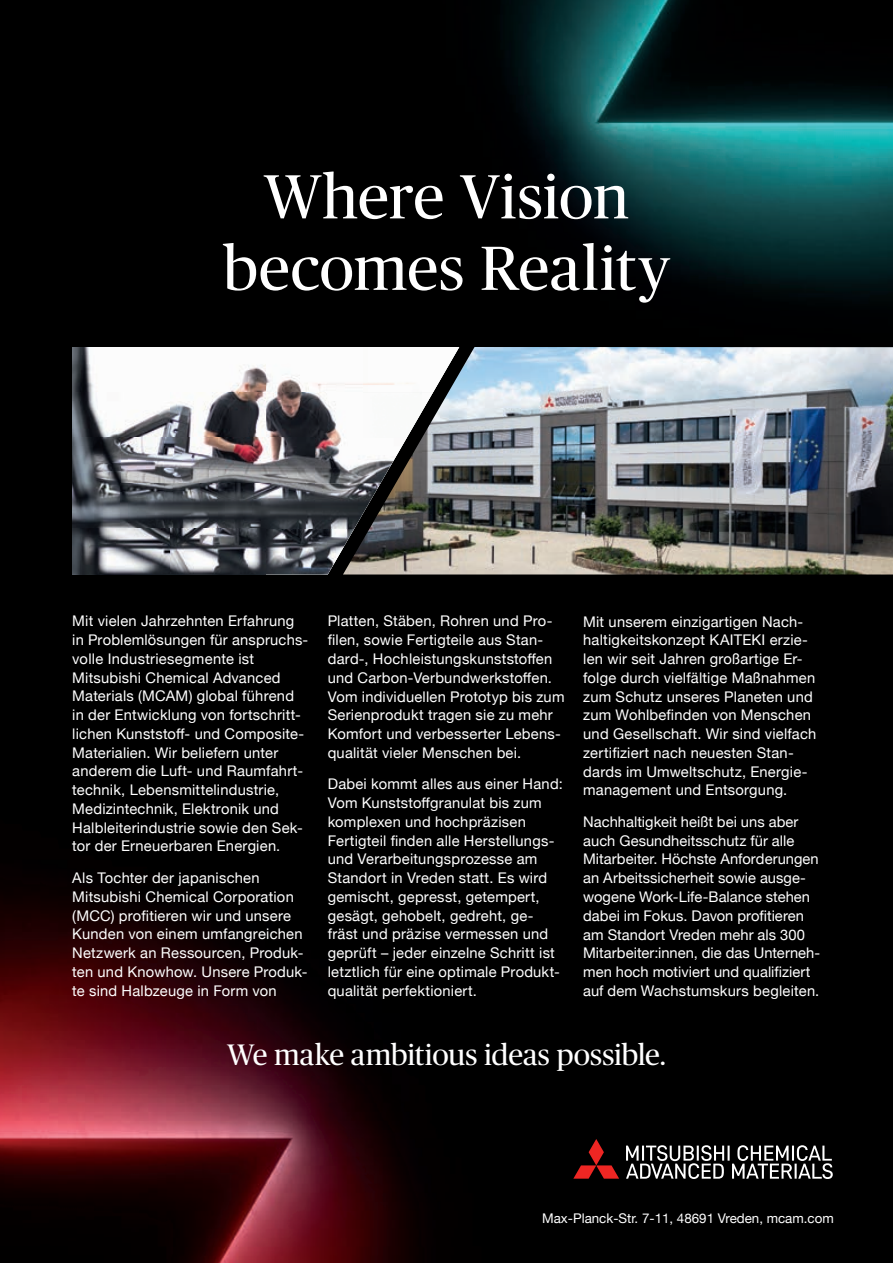
<style>
.page{position:relative;width:893px;height:1263px;background:#fff}
.page>*{position:absolute;margin:0;border:0;box-sizing:border-box;transform-origin:0 0}
.t1{font:62.1px/71.4px "Publico";color:#fff;text-align:center}
.t2{font:29.55px "Publico";letter-spacing:-.01em;color:#fff}
.t3{font:14.7px/18.8px "Helvetica Neue";letter-spacing:.015em;color:#fff}
.t4{font:13.35px "Helvetica Neue";color:#fff}
</style>
<div class="page">
<img style="left:0;top:0;width:893px;height:1263px">
<img style="left:72px;top:347px;width:271px;height:45px">
<img style="left:72px;top:392px;width:271px;height:46px">
<img style="left:121px;top:438px;width:222px;height:45px">
<img style="left:72px;top:438px;width:49px;height:91px">
<img style="left:120px;top:483px;width:223px;height:46px">
<img style="left:72px;top:529px;width:271px;height:45px">
<svg style="left:573px;top:1139px;width:46px;height:40px;background:#4e0c0b"></svg>
<svg style="left:626px;top:1145px;width:207px;height:34px"></svg>
<img style="left:343px;top:347px;width:550px;height:227px">
<h1 class="t1" style="left:223px;top:161px;width:448px">Where Vision becomes Reality</h1>
<p class="t3" style="left:72px;top:613px;width:238px">Mit vielen Jahrzehnten Erfahrung in Problemlösungen für anspruchs&shy;volle Industriesegmente ist Mitsubishi Chemical Advanced Materials (MCAM) global führend in der Entwicklung von fortschritt&shy;lichen Kunststoff- und Composite-Materialien. Wir beliefern unter anderem die Luft- und Raumfahrt&shy;technik, Lebensmittelindustrie, Medizintechnik, Elektronik und Halbleiterindustrie sowie den Sek&shy;tor der Erneuerbaren Energien.</p>
<p class="t3" style="left:72px;top:869px;width:237px">Als Tochter der japanischen<br>Mitsubishi Chemical Corporation (MCC) profitieren wir und unsere<br>Kunden von einem umfangreichen<br>Netzwerk an Ressourcen, Produk&shy;ten und Knowhow. Unsere Produk&shy;te sind Halbzeuge in Form von</p>
<p class="t3" style="left:328px;top:613px;width:238px">Platten, Stäben, Rohren und Pro&shy;filen, sowie Fertigteile aus Stan&shy;dard-, Hochleistungskunststoffen und Carbon-Verbundwerkstoffen.<br>Vom individuellen Prototyp bis zum Serienprodukt tragen sie zu mehr Komfort und verbesserter Lebens&shy;qualität vieler Menschen bei.</p>
<p class="t3" style="left:328px;top:775px;width:237px">Dabei kommt alles aus einer Hand:<br>Vom Kunststoffgranulat bis zum komplexen und hochpräzisen<br>Fertigteil finden alle Herstellungs&shy;und Verarbeitungsprozesse am<br>Standort in Vreden statt. Es wird gemischt, gepresst, getempert, gesägt, gehobelt, gedreht, ge&shy;fräst und präzise vermessen und geprüft – jeder einzelne Schritt ist letztlich für eine optimale Produkt&shy;qualität perfektioniert.</p>
<p class="t3" style="left:583px;top:613px;width:235px">Mit unserem einzigartigen Nach&shy;haltigkeitskonzept KAITEKI erzie&shy;len wir seit Jahren großartige Er&shy;folge durch vielfältige Maßnahmen zum Schutz unseres Planeten und zum Wohlbefinden von Menschen und Gesellschaft. Wir sind vielfach zertifiziert nach neuesten Stan&shy;dards im Umweltschutz, Energie&shy;management und Entsorgung.</p>
<p class="t3" style="left:583px;top:813px;width:238px">Nachhaltigkeit heißt bei uns aber auch Gesundheitsschutz für alle Mitarbeiter. Höchste Anforderungen an Arbeitssicherheit sowie ausge&shy;wogene Work-Life-Balance stehen dabei im Fokus. Davon profitieren am Standort Vreden mehr als 300<br>Mitarbeiter:innen, die das Unterneh&shy;men hoch motiviert und qualifiziert auf dem Wachstumskurs begleiten.</p>
<h2 class="t2" style="left:227px;top:1038px;width:440px">We make ambitious ideas possible.</h2>
<p class="t4" style="left:542px;top:1208px;width:293px">Max-Planck-Str. 7-11, 48691 Vreden, mcam.com</p>
</div>
